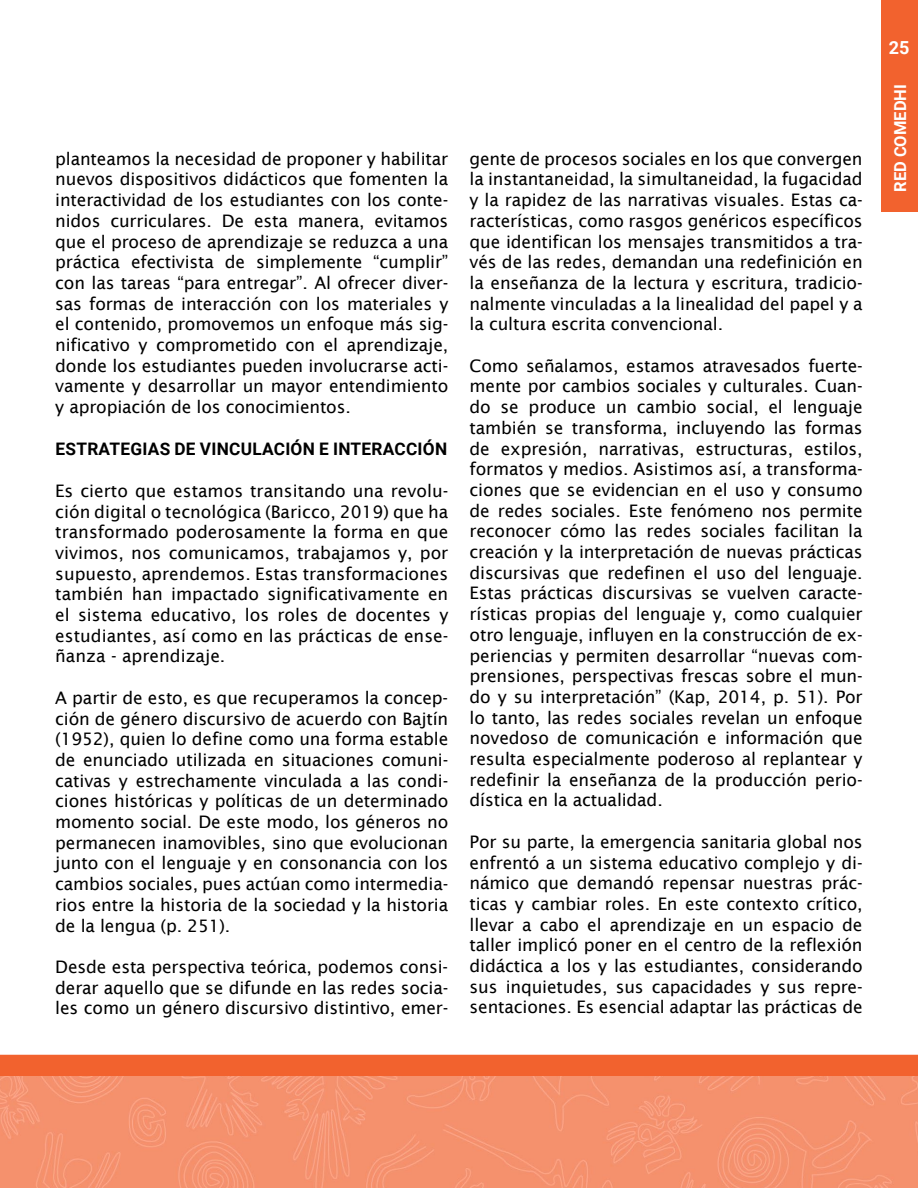
<style>
.page{position:relative;width:918px;height:1188px;background:#fff}
.page>*{position:absolute;margin:0;border:0;box-sizing:border-box;transform-origin:0 0}
.t1{font:700 18px "Roboto";color:#fff}
.t2{font:17.25px/20.7px "Lucida Sans";letter-spacing:-.01em;color:#000;text-align:justify}
.t3{font:700 17.25px "Roboto";letter-spacing:.015em;color:#000}
.t4{font:700 16.5px "Roboto";color:#fff}
</style>
<div class="page">
<div style="left:881px;top:0;width:37px;height:212px;background:#f2622e"></div>
<div style="left:0;top:1055px;width:918px;height:22px;background:#f2622e"></div>
<img style="left:0;top:1077px;width:918px;height:111px">
<p class="t2" style="left:55px;top:148px;width:395px">planteamos la necesidad de proponer y habilitar nuevos dispositivos didácticos que fomenten la interactividad de los estudiantes con los conte&shy;nidos curriculares. De esta manera, evitamos que el proceso de aprendizaje se reduzca a una práctica efectivista de simplemente “cumplir” con las tareas “para entregar”. Al ofrecer diver&shy;sas formas de interacción con los materiales y el contenido, promovemos un enfoque más sig&shy;nificativo y comprometido con el aprendizaje, donde los estudiantes pueden involucrarse acti&shy;vamente y desarrollar un mayor entendimiento y apropiación de los conocimientos.</p>
<p class="t3" style="left:56px;top:437px;width:393px">ESTRATEGIAS DE VINCULACIÓN E INTERACCIÓN</p>
<p class="t2" style="left:55px;top:480px;width:395px">Es cierto que estamos transitando una revolu&shy;ción digital o tecnológica (Baricco, 2019) que ha transformado poderosamente la forma en que vivimos, nos comunicamos, trabajamos y, por supuesto, aprendemos. Estas transformaciones también han impactado significativamente en el sistema educativo, los roles de docentes y estudiantes, así como en las prácticas de ense&shy;ñanza - aprendizaje.</p>
<p class="t2" style="left:55px;top:687px;width:395px">A partir de esto, es que recuperamos la concep&shy;ción de género discursivo de acuerdo con Bajtín (1952), quien lo define como una forma estable de enunciado utilizada en situaciones comuni&shy;cativas y estrechamente vinculada a las condi&shy;ciones históricas y políticas de un determinado momento social. De este modo, los géneros no permanecen inamovibles, sino que evolucionan junto con el lenguaje y en consonancia con los cambios sociales, pues actúan como intermedia&shy;rios entre la historia de la sociedad y la historia de la lengua (p. 251).</p>
<p class="t2" style="left:55px;top:956px;width:395px">Desde esta perspectiva teórica, podemos consi&shy;derar aquello que se difunde en las redes socia&shy;les como un género discursivo distintivo, emer-</p>
<p class="t2" style="left:470px;top:148px;width:395px">gente de procesos sociales en los que convergen la instantaneidad, la simultaneidad, la fugacidad y la rapidez de las narrativas visuales. Estas ca&shy;racterísticas, como rasgos genéricos específicos que identifican los mensajes transmitidos a tra&shy;vés de las redes, demandan una redefinición en la enseñanza de la lectura y escritura, tradicio&shy;nalmente vinculadas a la linealidad del papel y a la cultura escrita convencional.</p>
<p class="t2" style="left:470px;top:355px;width:395px">Como señalamos, estamos atravesados fuerte&shy;mente por cambios sociales y culturales. Cuan&shy;do se produce un cambio social, el lenguaje también se transforma, incluyendo las formas de expresión, narrativas, estructuras, estilos, formatos y medios. Asistimos así, a transforma&shy;ciones que se evidencian en el uso y consumo de redes sociales. Este fenómeno nos permite reconocer cómo las redes sociales facilitan la creación y la interpretación de nuevas prácticas discursivas que redefinen el uso del lenguaje.<br>Estas prácticas discursivas se vuelven caracte&shy;rísticas propias del lenguaje y, como cualquier otro lenguaje, influyen en la construcción de ex&shy;periencias y permiten desarrollar “nuevas com&shy;prensiones, perspectivas frescas sobre el mun&shy;do y su interpretación” (Kap, 2014, p. 51). Por lo tanto, las redes sociales revelan un enfoque novedoso de comunicación e información que resulta especialmente poderoso al replantear y redefinir la enseñanza de la producción perio&shy;dística en la actualidad.</p>
<p class="t2" style="left:470px;top:831px;width:395px">Por su parte, la emergencia sanitaria global nos enfrentó a un sistema educativo complejo y di&shy;námico que demandó repensar nuestras prác&shy;ticas y cambiar roles. En este contexto crítico, llevar a cabo el aprendizaje en un espacio de taller implicó poner en el centro de la reflexión didáctica a los y las estudiantes, considerando sus inquietudes, sus capacidades y sus repre&shy;sentaciones. Es esencial adaptar las prácticas de</p>
<p class="t1" style="left:889px;top:35px;width:22px">25</p>
<p class="t4" style="left:889px;top:192px;width:109px;rotate:-90deg">RED COMEDHI</p>
</div>
